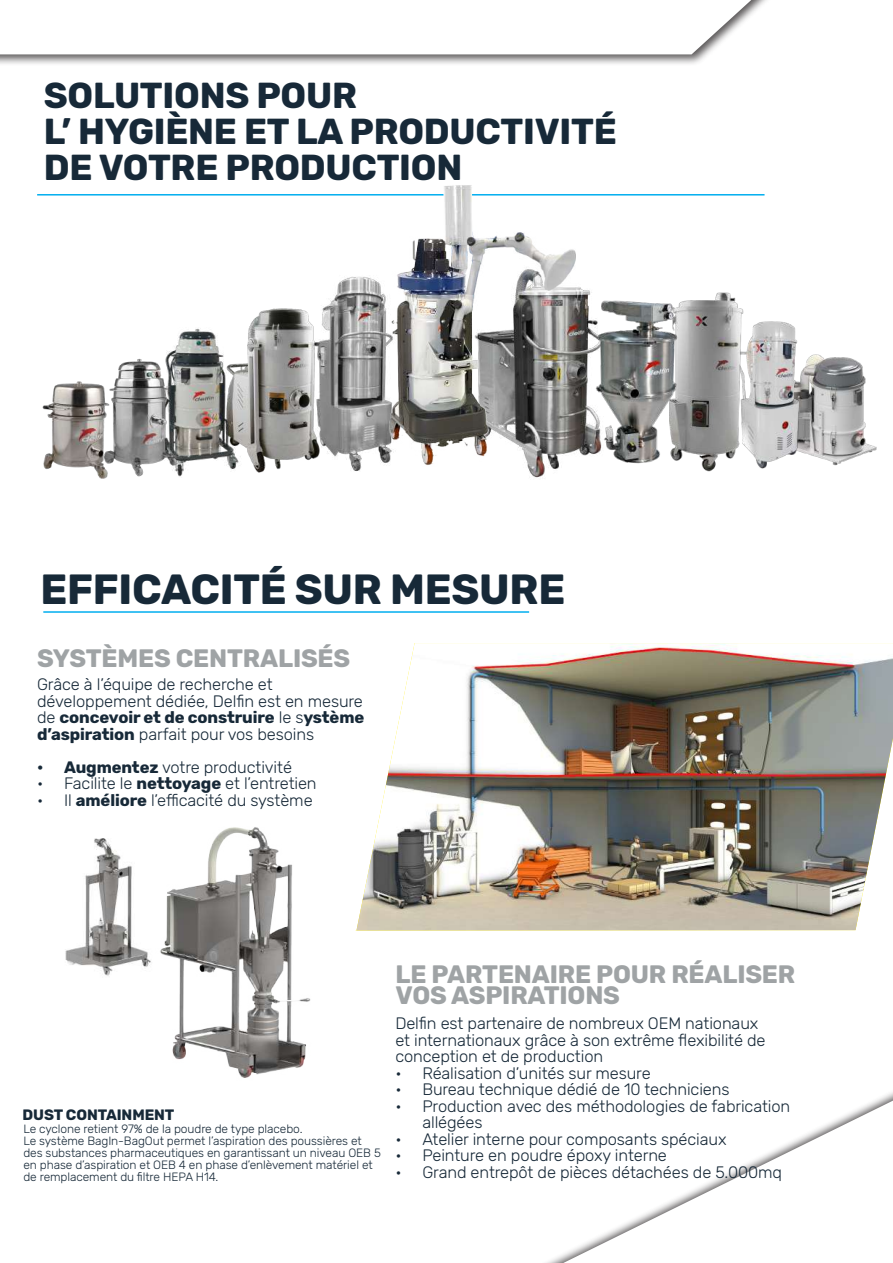
<style>
.page{position:relative;width:893px;height:1263px;background:#fff}
.page>*{position:absolute;margin:0;border:0;box-sizing:border-box;transform-origin:0 0}
.t1{font:700 42px "Rubik";letter-spacing:-.005em;color:#172938}
.t2{font:700 36px/36px "Rubik";letter-spacing:-.005em;color:#172938}
.t3{font:700 25.05px/21px "Rubik";letter-spacing:-.005em;color:#9fa3a5}
.t4{font:300 16.5px/16.5px "Rubik";letter-spacing:-.005em;color:#172938}
.t5{font:700 15px "Rubik";letter-spacing:-.005em;color:#172938}
.t6{font:300 12px/12px "Rubik";letter-spacing:-.005em;color:#172938}
.s1{font-weight:700}
</style>
<div class="page">
<img style="left:803px;top:354px;width:74px;height:112px">
<img style="left:750px;top:321px;width:53px;height:148px">
<hr style="left:37px;top:194px;width:727px;height:2px;background:#00aeef">
<div style="left:0;top:0;width:820px;height:66px;background:#231f20;opacity:.75"></div>
<svg style="left:0;top:0;width:751px;height:54px"></svg>
<img style="left:527px;top:251px;width:66px;height:227px">
<img style="left:678px;top:292px;width:72px;height:180px">
<img style="left:593px;top:300px;width:85px;height:164px">
<img style="left:243px;top:308px;width:68px;height:165px">
<img style="left:178px;top:328px;width:65px;height:141px">
<img style="left:113px;top:344px;width:77px;height:133px">
<img style="left:42px;top:381px;width:71px;height:98px">
<img style="left:311px;top:276px;width:71px;height:195px">
<svg style="left:563px;top:1100px;width:330px;height:163px"></svg>
<img style="left:382px;top:185px;width:193px;height:281px">
<img style="left:65px;top:838px;width:86px;height:138px">
<img style="left:356px;top:643px;width:537px;height:287px">
<img style="left:160px;top:827px;width:151px;height:251px">
<hr style="left:43px;top:611px;width:486px;height:2px;background:#00aeef">
<h2 class="t2" style="left:44px;top:78px;width:574px">SOLUTIONS POUR<br>L’ HYGIÈNE ET LA PRODUCTIVITÉ<br>DE VOTRE PRODUCTION</h2>
<h1 class="t1" style="left:40px;top:565px;width:527px">EFFICACITÉ SUR MESURE</h1>
<h3 class="t3" style="left:37px;top:648px;width:315px">SYSTÈMES CENTRALISÉS</h3>
<p class="t4" style="left:37px;top:677px;width:329px">Grâce à l’équipe de recherche et développement dédiée, Delfin est en mesure de <span class="s1">concevoir et de construire</span> le s<span class="s1">ystème d’aspiration</span> parfait pour vos besoins</p>
<p class="t4" style="left:37px;top:759px;width:256px"><span class="s1">• Augmentez</span> votre productivité</p>
<p class="t4" style="left:37px;top:776px;width:281px">• Facilite le <span class="s1">nettoyage</span> et l’entretien</p>
<p class="t4" style="left:37px;top:792px;width:277px">• Il <span class="s1">améliore</span> l’efficacité du système</p>
<p class="t5" style="left:23px;top:1106px;width:153px">DUST CONTAINMENT</p>
<p class="t6" style="left:23px;top:1123px;width:359px">Le cyclone retient 97% de la poudre de type placebo.<br>Le système BagIn-BagOut permet l’aspiration des poussières et des substances pharmaceutiques en garantissant un niveau OEB 5 en phase d’aspiration et OEB 4 en phase d’enlèvement matériel et de remplacement du filtre HEPA H14.</p>
<h3 class="t3" style="left:396px;top:964px;width:401px">LE PARTENAIRE POUR RÉALISER<br>VOS ASPIRATIONS</h3>
<p class="t4" style="left:395px;top:1016px;width:372px">Delfin est partenaire de nombreux OEM nationaux et internationaux grâce à son extrême flexibilité de conception et de production</p>
<p class="t4" style="left:395px;top:1065px;width:257px">• Réalisation d’unités sur mesure</p>
<p class="t4" style="left:395px;top:1082px;width:336px">• Bureau technique dédié de 10 techniciens</p>
<p class="t4" style="left:422px;top:1098px;width:369px;text-indent:-27px">• Production avec des méthodologies de fabrication allégées</p>
<p class="t4" style="left:395px;top:1131px;width:333px">• Atelier interne pour composants spéciaux</p>
<p class="t4" style="left:395px;top:1148px;width:273px">• Peinture en poudre époxy interne</p>
<p class="t4" style="left:395px;top:1164px;width:388px">• Grand entrepôt de pièces détachées de 5.000mq</p>
</div>
